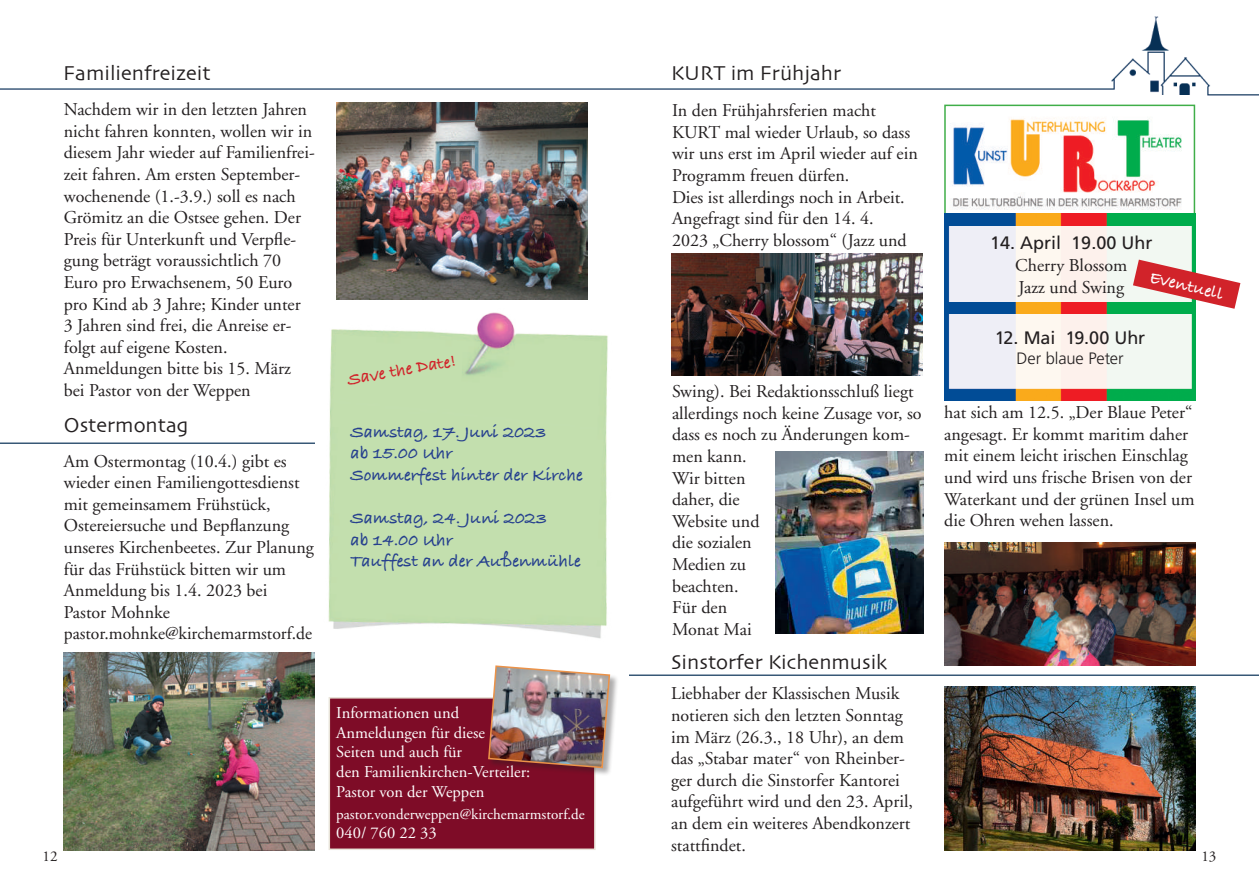
<style>
.page{position:relative;width:1259px;height:893px;background:#fff}
.page>*{position:absolute;margin:0;border:0;box-sizing:border-box;transform-origin:0 0}
.t1{font:21px "Skia Regular 1 1";color:#231f20}
.t2{font:18px/21.6px "Adobe Garamond";color:#231f20}
.t3{font:700 18px/21.6px "Bradley Hand ITCTT";color:#253f8e}
.t4{font:18px "Frutiger";color:#231f20}
.t5{font:700 18px "Bradley Hand ITCTT";color:#d1232a}
.t6{font:700 18px "Bradley Hand ITCTT";color:#fff}
.t7{font:16.5px/19.8px "Adobe Garamond";color:#fff}
.t8{font:300 16.5px "Frutiger";letter-spacing:-.005em;color:#231f20}
.t9{font:15px "Adobe Garamond";color:#fff}
.t10{font:15px "Adobe Garamond";color:#231f20}
</style>
<div class="page">
<img style="left:328px;top:290px;width:280px;height:349px">
<img style="left:0;top:16px;width:1259px;height:80px">
<img style="left:0;top:442px;width:315px;height:2px">
<img style="left:63px;top:653px;width:252px;height:197px">
<img style="left:629px;top:674px;width:630px;height:2px">
<img style="left:336px;top:102px;width:251px;height:198px">
<img style="left:947px;top:118px;width:245px;height:96px">
<div style="left:944px;top:105px;width:251px;height:115px;border:2px solid #40ae49"></div>
<img style="left:944px;top:225px;width:251px;height:77px">
<img style="left:944px;top:214px;width:251px;height:11px">
<img style="left:944px;top:314px;width:251px;height:87px">
<img style="left:944px;top:302px;width:251px;height:12px">
<div style="left:328px;top:697px;width:267px;height:153px;background:#7e0c27;border:2px solid #e8e4d9"></div>
<div style="left:488px;top:665px;width:131px;height:112px;background:#231f20;opacity:.37"></div>
<img style="left:487px;top:665px;width:124px;height:104px">
<img style="left:944px;top:686px;width:251px;height:164px">
<svg style="left:1133px;top:260px;width:107px;height:49px"></svg>
<img style="left:775px;top:452px;width:148px;height:182px">
<img style="left:671px;top:254px;width:252px;height:122px">
<img style="left:944px;top:543px;width:251px;height:122px">
<p class="t1" style="left:671px;top:60px;width:172px">KURT im Frühjahr</p>
<p class="t1" style="left:63px;top:60px;width:149px">Familienfreizeit</p>
<p class="t2" style="left:64px;top:99px;width:252px">Nachdem wir in den letzten Jahren nicht fahren konnten, wollen wir in diesem Jahr wieder auf Familienfrei&shy;zeit fahren. Am ersten September&shy;wochenende (1.-3.9.) soll es nach<br>Grömitz an die Ostsee gehen. Der<br>Preis für Unterkunft und Verpfle&shy;gung beträgt voraussichtlich 70<br>Euro pro Erwachsenem, 50 Euro pro Kind ab 3 Jahre; Kinder unter<br>3 Jahren sind frei, die Anreise er&shy;folgt auf eigene Kosten.<br>Anmeldungen bitte bis 15. März bei Pastor von der Weppen</p>
<p class="t2" style="left:672px;top:100px;width:247px">In den Frühjahrsferien macht<br>KURT mal wieder Urlaub, so dass wir uns erst im April wieder auf ein<br>Programm freuen dürfen.<br>Dies ist allerdings noch in Arbeit.<br>Angefragt sind für den 14. 4.<br>2023 „Cherry blossom“ (Jazz und</p>
<p class="t5" style="left:345px;top:366px;width:111px;rotate:-10deg">Save the Date!</p>
<p class="t2" style="left:672px;top:381px;width:251px">Swing). Bei Redaktionsschluß liegt allerdings noch keine Zusage vor, so dass es noch zu Änderungen kom&shy;men kann.<br>Wir bitten<br>daher, die<br>Website und<br>die sozialen<br>Medien zu<br>beachten.<br>Für den<br>Monat Mai</p>
<p class="t1" style="left:64px;top:412px;width:126px">Ostermontag</p>
<p class="t3" style="left:350px;top:420px;width:234px">Samstag, 17. Juni 2023<br>ab 15.00 Uhr<br>Sommerfest hinter der Kirche</p>
<p class="t3" style="left:350px;top:507px;width:232px">Samstag, 24. Juni 2023<br>ab 14.00 Uhr<br>Tauffest an der Außenmühle</p>
<p class="t2" style="left:64px;top:450px;width:252px">Am Ostermontag (10.4.) gibt es wieder einen Familiengottesdienst mit gemeinsamem Frühstück,<br>Ostereiersuche und Bepflanzung unseres Kirchenbeetes. Zur Planung für das Frühstück bitten wir um<br>Anmeldung bis 1.4. 2023 bei<br>Pastor Mohnke pastor.mohnke@kirchemarmstorf.de</p>
<p class="t4" style="left:990px;top:232px;width:164px">14. April 19.00 Uhr</p>
<p class="t2" style="left:1015px;top:255px;width:113px">Cherry Blossom<br>Jazz und Swing</p>
<p class="t4" style="left:994px;top:327px;width:152px">12. Mai 19.00 Uhr</p>
<p class="t8" style="left:1016px;top:349px;width:109px">Der blaue Peter</p>
<p class="t6" style="left:1153px;top:264px;width:76px;rotate:13deg">Eventuell</p>
<p class="t2" style="left:944px;top:402px;width:252px">hat sich am 12.5. „Der Blaue Peter“ angesagt. Er kommt maritim daher mit einem leicht irischen Einschlag und wird uns frische Brisen von der<br>Waterkant und der grünen Insel um die Ohren wehen lassen.</p>
<p class="t1" style="left:671px;top:650px;width:218px">Sinstorfer Kichenmusik</p>
<p class="t2" style="left:671px;top:683px;width:243px">Liebhaber der Klassischen Musik notieren sich den letzten Sonntag im März (26.3., 18 Uhr), an dem das „Stabar mater“ von Rheinber&shy;ger durch die Sinstorfer Kantorei aufgeführt wird und den 23. April, an dem ein weiteres Abendkonzert stattfindet.</p>
<p class="t7" style="left:336px;top:703px;width:196px">Informationen und<br>Anmeldungen für diese<br>Seiten und auch für<br>den Familienkirchen-Verteiler:<br>Pastor von der Weppen</p>
<p class="t9" style="left:336px;top:806px;width:250px">pastor.vonderweppen@kirchemarmstorf.de</p>
<p class="t7" style="left:336px;top:824px;width:102px">040/ 760 22 33</p>
<p class="t10" style="left:43px;top:848px;width:16px">12</p>
<p class="t10" style="left:1201px;top:848px;width:16px">13</p>
</div>
